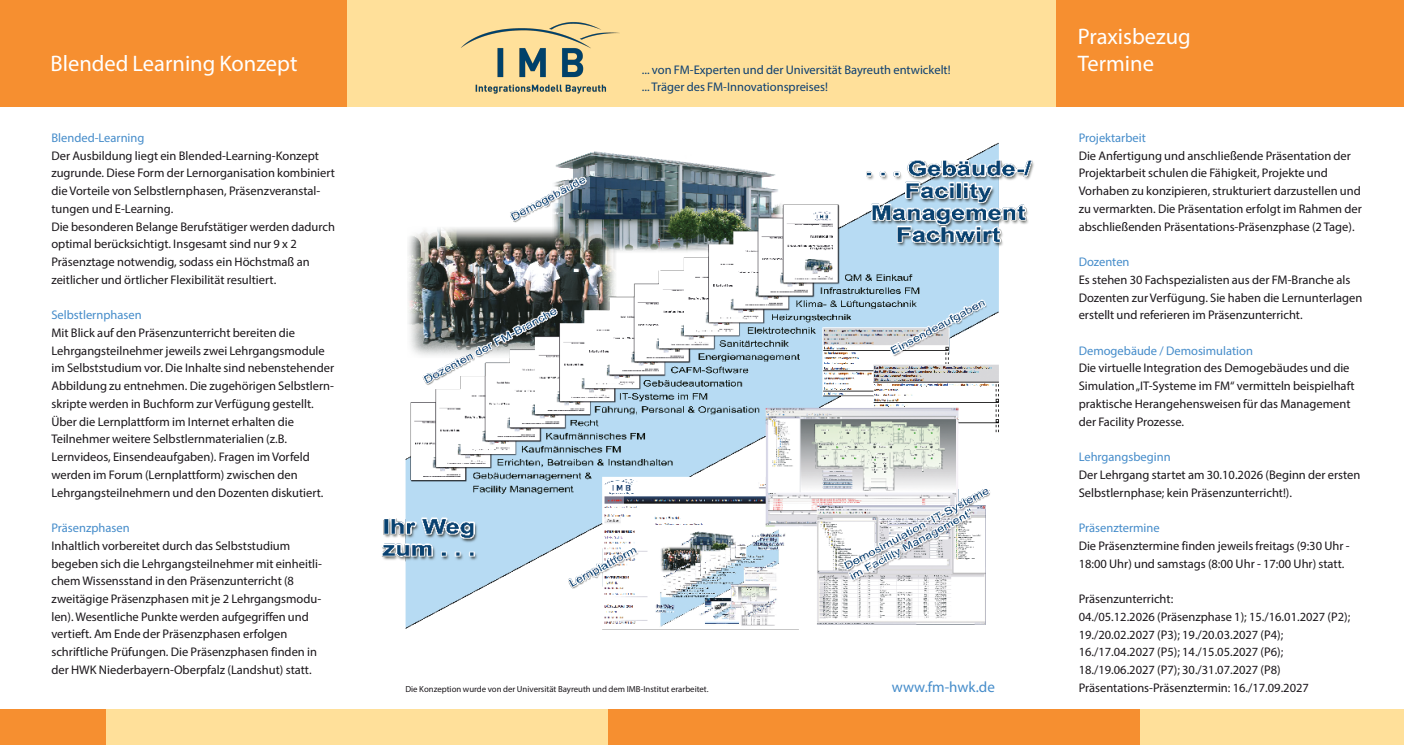
<style>
.page{position:relative;width:1404px;height:745px;background:#fff}
.page>*{position:absolute;margin:0;border:0;box-sizing:border-box;transform-origin:0 0}
.t1{font:22.5px/26.6px "Myriad Pro";color:#fff}
.t2{font:15px "Myriad Pro";color:#458cca}
.t3{font:12.5px/17.8px "Myriad Pro";color:#1a161a}
.t4{font:12.5px "Myriad Pro";color:#458cca}
.t5{font:12.5px/17.5px "Myriad Pro";color:#0e4071}
.t6{font:8.75px "Myriad Pro";color:#1a161a}
</style>
<div class="page">
<div style="left:1139px;top:709px;width:264px;height:35px;background:#ffe09a"></div>
<div style="left:608px;top:709px;width:531px;height:35px;background:#f68f30"></div>
<div style="left:0;top:709px;width:106px;height:35px;background:#f68f30"></div>
<div style="left:106px;top:709px;width:502px;height:35px;background:#ffe09a"></div>
<div style="left:0;top:0;width:347px;height:106px;background:#f68f30"></div>
<div style="left:702px;top:0;width:354px;height:106px;background:#ffe09a"></div>
<div style="left:347px;top:0;width:355px;height:106px;background:#ffe09a"></div>
<div style="left:1056px;top:0;width:347px;height:106px;background:#f68f30"></div>
<img style="left:382px;top:142px;width:652px;height:488px">
<img style="left:451px;top:22px;width:171px;height:85px">
<h1 class="t1" style="left:51px;top:50px;width:248px">Blended Learning Konzept</h1>
<p class="t4" style="left:51px;top:130px;width:95px">Blended-Learning</p>
<p class="t3" style="left:51px;top:146px;width:285px">Der Ausbildung liegt ein Blended-Learning-Konzept zugrunde. Diese Form der Lernorganisation kombiniert die Vorteile von Selbstlernphasen, Präsenzveranstal&shy;tungen und E-Learning.<br>Die besonderen Belange Berufstätiger werden dadurch optimal berücksichtigt. Insgesamt sind nur 9 x 2<br>Präsenztage notwendig, sodass ein Höchstmaß an zeitlicher und örtlicher Flexibilität resultiert.</p>
<p class="t4" style="left:51px;top:307px;width:92px">Selbstlernphasen</p>
<p class="t3" style="left:51px;top:323px;width:284px">Mit Blick auf den Präsenzunterricht bereiten die Lehrgangsteilnehmer jeweils zwei Lehrgangsmodule im Selbststudium vor. Die Inhalte sind nebenstehender Abbildung zu entnehmen. Die zugehörigen Selbstlern&shy;skripte werden in Buchform zur Verfügung gestellt.<br>Über die Lernplattform im Internet erhalten die Teilnehmer weitere Selbstlernmaterialien (z.B.<br>Lernvideos, Einsendeaufgaben). Fragen im Vorfeld werden im Forum (Lernplattform) zwischen den Lehrgangsteilnehmern und den Dozenten diskutiert.</p>
<p class="t4" style="left:51px;top:520px;width:80px">Präsenzphasen</p>
<p class="t3" style="left:51px;top:536px;width:272px">Inhaltlich vorbereitet durch das Selbststudium begeben sich die Lehrgangsteilnehmer mit einheitli&shy;chem Wissensstand in den Präsenzunterricht (8 zweitägige Präsenzphasen mit je 2 Lehrgangsmodu&shy;len). Wesentliche Punkte werden aufgegriffen und vertieft. Am Ende der Präsenzphasen erfolgen schriftliche Prüfungen. Die Präsenzphasen finden in der HWK Niederbayern-Oberpfalz (Landshut) statt.</p>
<p class="t5" style="left:642px;top:61px;width:310px">... von FM-Experten und der Universität Bayreuth entwickelt! ... Träger des FM-Innovationspreises!</p>
<h1 class="t1" style="left:1077px;top:23px;width:114px">Praxisbezug<br>Termine</h1>
<p class="t4" style="left:1078px;top:130px;width:69px">Projektarbeit</p>
<p class="t3" style="left:1078px;top:146px;width:285px">Die Anfertigung und anschließende Präsentation der Projektarbeit schulen die Fähigkeit, Projekte und Vorhaben zu konzipieren, strukturiert darzustellen und zu vermarkten. Die Präsentation erfolgt im Rahmen der abschließenden Präsentations-Präsenzphase (2 Tage).</p>
<p class="t4" style="left:1078px;top:254px;width:52px">Dozenten</p>
<p class="t3" style="left:1078px;top:270px;width:285px">Es stehen 30 Fachspezialisten aus der FM-Branche als<br>Dozenten zur Verfügung. Sie haben die Lernunterlagen erstellt und referieren im Präsenzunterricht.</p>
<p class="t4" style="left:1078px;top:342px;width:176px">Demogebäude / Demosimulation</p>
<p class="t3" style="left:1078px;top:359px;width:277px">Die virtuelle Integration des Demogebäudes und die Simulation „IT-Systeme im FM“ vermitteln beispielhaft praktische Herangehensweisen für das Management der Facility Prozesse.</p>
<p class="t4" style="left:1078px;top:449px;width:93px">Lehrgangsbeginn</p>
<p class="t3" style="left:1078px;top:465px;width:283px">Der Lehrgang startet am 30.10.2026 (Beginn der ersten<br>Selbstlernphase; kein Präsenzunterricht!).</p>
<p class="t4" style="left:1078px;top:520px;width:83px">Präsenztermine</p>
<p class="t3" style="left:1078px;top:536px;width:272px">Die Präsenztermine finden jeweils freitags (9:30 Uhr -<br>18:00 Uhr) und samstags (8:00 Uhr - 17:00 Uhr) statt.</p>
<p class="t3" style="left:1078px;top:589px;width:273px">Präsenzunterricht:<br>04./05.12.2026 (Präsenzphase 1); 15./16.01.2027 (P2); 19./20.02.2027 (P3); 19./20.03.2027 (P4); 16./17.04.2027 (P5); 14./15.05.2027 (P6); 18./19.06.2027 (P7); 30./31.07.2027 (P8)</p>
<p class="t6" style="left:405px;top:683px;width:305px">Die Konzeption wurde von der Universität Bayreuth und dem IMB-Institut erarbeitet.</p>
<p class="t2" style="left:891px;top:677px;width:104px">www.fm-hwk.de</p>
<p class="t3" style="left:1078px;top:678px;width:232px">Präsentations-Präsenztermin: 16./17.09.2027</p>
</div>
